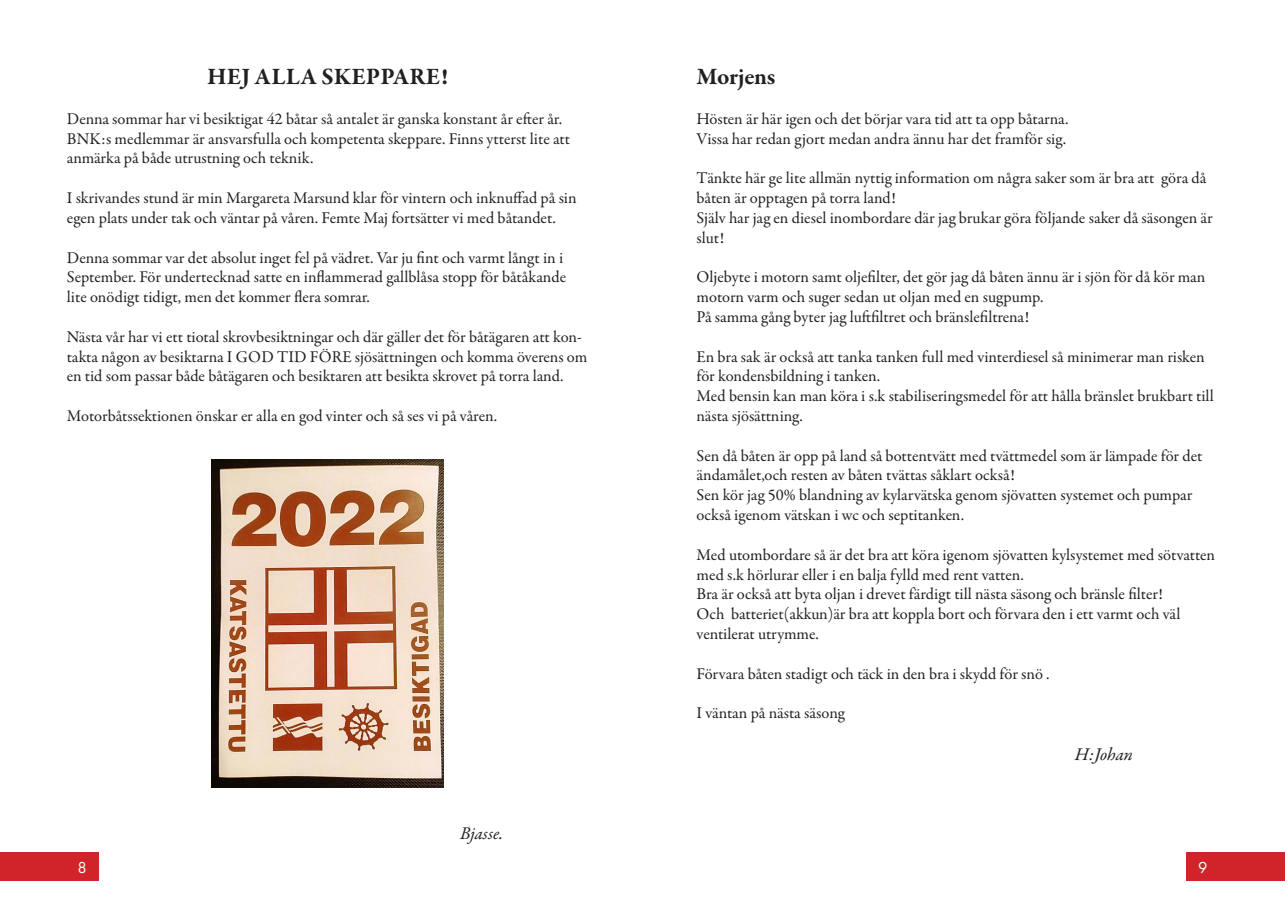
<style>
.page{position:relative;width:1285px;height:919px;background:#fff}
.page>*{position:absolute;margin:0;border:0;box-sizing:border-box;transform-origin:0 0}
.Text_nederkant_baksi{font:700 24px "Garamond Premr Pro";color:#231f20}
.Text_nederkant_baksi-2{font:italic 18px "Garamond Premr Pro";color:#231f20}
.Text_nederkant_baksi-3{font:16.5px/19.8px "Garamond Premr Pro";color:#231f20}
.t1{font:16.5px "Futura PT";color:#fff}
</style>
<div class="page">
<div style="left:0;top:852px;width:99px;height:28px;background:#d1232a"></div>
<div style="left:1185px;top:852px;width:99px;height:28px;background:#d1232a"></div>
<img style="left:211px;top:459px;width:232px;height:328px">
<p class="Text_nederkant_baksi" style="left:207px;top:62px;width:242px">HEJ ALLA SKEPPARE!</p>
<p class="Text_nederkant_baksi-3" style="left:67px;top:109px;width:504px">Denna sommar har vi besiktigat 42 båtar så antalet är ganska konstant år efter år.<br>BNK:s medlemmar är ansvarsfulla och kompetenta skeppare. Finns ytterst lite att anmärka på både utrustning och teknik.</p>
<p class="Text_nederkant_baksi-3" style="left:67px;top:188px;width:511px">I skrivandes stund är min Margareta Marsund klar för vintern och inknuffad på sin egen plats under tak och väntar på våren. Femte Maj fortsätter vi med båtandet.</p>
<p class="Text_nederkant_baksi-3" style="left:67px;top:248px;width:501px">Denna sommar var det absolut inget fel på vädret. Var ju fint och varmt långt in i<br>September. För undertecknad satte en inflammerad gallblåsa stopp för båtåkande lite onödigt tidigt, men det kommer flera somrar.</p>
<p class="Text_nederkant_baksi-3" style="left:67px;top:327px;width:522px">Nästa vår har vi ett tiotal skrovbesiktningar och där gäller det för båtägaren att kon&shy;takta någon av besiktarna I GOD TID FÖRE sjösättningen och komma överens om en tid som passar både båtägaren och besiktaren att besikta skrovet på torra land.</p>
<p class="Text_nederkant_baksi-3" style="left:67px;top:406px;width:432px">Motorbåtssektionen önskar er alla en god vinter och så ses vi på våren.</p>
<p class="Text_nederkant_baksi-2" style="left:460px;top:821px;width:45px">Bjasse.</p>
<p class="Text_nederkant_baksi" style="left:696px;top:62px;width:80px">Morjens</p>
<p class="Text_nederkant_baksi-3" style="left:696px;top:109px;width:373px">Hösten är här igen och det börjar vara tid att ta opp båtarna.</p>
<p class="Text_nederkant_baksi-3" style="left:696px;top:129px;width:371px">Vissa har redan gjort medan andra ännu har det framför sig.</p>
<p class="Text_nederkant_baksi-3" style="left:696px;top:168px;width:511px">Tänkte här ge lite allmän nyttig information om några saker som är bra att göra då båten är opptagen på torra land!</p>
<p class="Text_nederkant_baksi-3" style="left:696px;top:208px;width:517px">Själv har jag en diesel inombordare där jag brukar göra följande saker då säsongen är slut!</p>
<p class="Text_nederkant_baksi-3" style="left:696px;top:267px;width:510px">Oljebyte i motorn samt oljefilter, det gör jag då båten ännu är i sjön för då kör man motorn varm och suger sedan ut oljan med en sugpump.</p>
<p class="Text_nederkant_baksi-3" style="left:696px;top:307px;width:334px">På samma gång byter jag luftfiltret och bränslefiltrena!</p>
<p class="Text_nederkant_baksi-3" style="left:696px;top:347px;width:509px">En bra sak är också att tanka tanken full med vinterdiesel så minimerar man risken för kondensbildning i tanken.</p>
<p class="Text_nederkant_baksi-3" style="left:696px;top:386px;width:518px">Med bensin kan man köra i s.k stabiliseringsmedel för att hålla bränslet brukbart till nästa sjösättning.</p>
<p class="Text_nederkant_baksi-3" style="left:696px;top:446px;width:507px">Sen då båten är opp på land så bottentvätt med tvättmedel som är lämpade för det ändamålet,och resten av båten tvättas såklart också!</p>
<p class="Text_nederkant_baksi-3" style="left:696px;top:485px;width:497px">Sen kör jag 50% blandning av kylarvätska genom sjövatten systemet och pumpar också igenom vätskan i wc och septitanken.</p>
<p class="Text_nederkant_baksi-3" style="left:696px;top:545px;width:520px">Med utombordare så är det bra att köra igenom sjövatten kylsystemet med sötvatten med s.k hörlurar eller i en balja fylld med rent vatten.</p>
<p class="Text_nederkant_baksi-3" style="left:696px;top:584px;width:468px">Bra är också att byta oljan i drevet färdigt till nästa säsong och bränsle filter!</p>
<p class="Text_nederkant_baksi-3" style="left:696px;top:604px;width:485px">Och batteriet(akkun)är bra att koppla bort och förvara den i ett varmt och väl ventilerat utrymme.</p>
<p class="Text_nederkant_baksi-3" style="left:696px;top:663px;width:354px">Förvara båten stadigt och täck in den bra i skydd för snö .</p>
<p class="Text_nederkant_baksi-3" style="left:696px;top:703px;width:150px">I väntan på nästa säsong</p>
<p class="Text_nederkant_baksi-2" style="left:1074px;top:742px;width:60px">H:Johan</p>
<p class="t1" style="left:77px;top:857px;width:11px">8</p>
<p class="t1" style="left:1197px;top:857px;width:11px">9</p>
</div>
